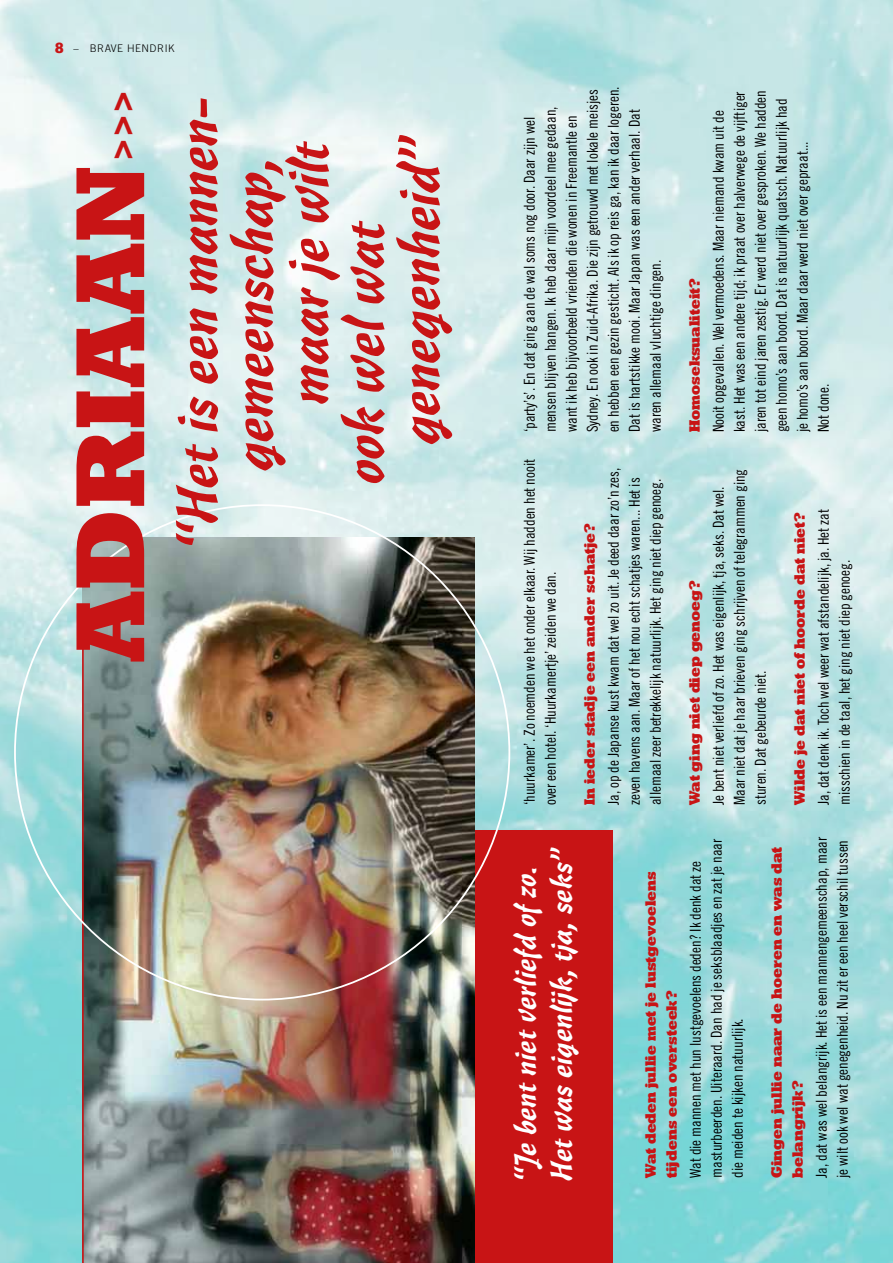
<style>
.page{position:relative;width:893px;height:1263px;background:#fff}
.page>*{position:absolute;margin:0;border:0;box-sizing:border-box;transform-origin:0 0}
.t1{font:97.5px "Geometric Slab 712 BT Extra Bold A";color:#c81415}
.t2{font:57px "Freehand 471 BT";letter-spacing:-.03em;color:#c81415}
.t3{font:30px/36px "Freehand 471 BT";letter-spacing:-.02em;color:#fff}
.t4{font:30px "Geometric Slab 712 BT Extra Bold A";color:#c81415}
.t5{font:15px/21px "Trade Gothic Cond Eighteen";letter-spacing:-.005em;color:#000}
.t6{font:15px/21px "Geometric Slab 712 BT Extra Bold A";letter-spacing:.005em;color:#c81415}
.t7{font:300 10.5px "Trade Gothic";letter-spacing:.05em;color:#000}
.s1{font-family:"Geometric Slab 712 BT Extra Bold A";font-weight:400;font-size:14.85px;color:#c81415}
</style>
<div class="page">
<img style="left:0;top:0;width:893px;height:1263px">
<div style="left:474px;top:831px;width:139px;height:432px;background:#c81415"></div>
<img style="left:83px;top:538px;width:391px;height:725px">
<hr style="left:82px;top:631px;width:2px;height:632px;background:#c81415">
<p class="t7" style="left:55px;top:42px;width:121px"><span class="s1">8</span> – BRAVE HENDRIK</p>
<h3 class="t4" style="left:104px;top:162px;width:75px;rotate:-90deg">&gt;&gt;&gt;</h3>
<h1 class="t1" style="left:50px;top:661px;width:496px;rotate:-90deg">Adriaan</h1>
<h2 class="t2" style="left:163px;top:549px;width:456px;rotate:-90deg">“Het is een mannen-</h2>
<h2 class="t2" style="left:274px;top:403px;width:264px;rotate:-90deg">maar je wilt</h2>
<h2 class="t2" style="left:219px;top:469px;width:321px;rotate:-90deg">gemeenschap,</h2>
<h2 class="t2" style="left:330px;top:482px;width:264px;rotate:-90deg">ook wel wat</h2>
<h2 class="t2" style="left:385px;top:443px;width:309px;rotate:-90deg">genegenheid”</h2>
<p class="t5" style="left:519px;top:432px;width:347px;rotate:-90deg">‘party’s’. En dat ging aan de wal soms nog door. Daar zijn wel mensen blijven hangen. Ik heb daar mijn voordeel mee gedaan, want ik heb bijvoorbeeld vrienden die wonen in Freemantle en Sydney. En ook in Zuid-Afrika. Die zijn getrouwd met lokale meisjes en hebben een gezin gesticht. Als ik op reis ga, kan ik daar logeren.<br>Dat is hartstikke mooi. Maar Japan was een ander verhaal. Dat waren allemaal vluchtige dingen.</p>
<p class="t5" style="left:519px;top:805px;width:348px;rotate:-90deg">‘huurkamer’. Zo noemden we het onder elkaar. Wij hadden het nooit over een hotel. ‘Huurkamertje’ zeiden we dan.</p>
<p class="t6" style="left:579px;top:805px;width:284px;rotate:-90deg">In ieder stadje een ander schatje?</p>
<p class="t5" style="left:603px;top:805px;width:339px;rotate:-90deg">Ja, op de Japanse kust kwam dat wel zo uit. Je deed daar zo’n zes, zeven havens aan. Maar of het nou echt schatjes waren... Het is allemaal zeer betrekkelijk natuurlijk. Het ging niet diep genoeg.</p>
<p class="t6" style="left:684px;top:432px;width:156px;rotate:-90deg">Homoseksualiteit?</p>
<p class="t5" style="left:708px;top:432px;width:344px;rotate:-90deg">Nooit opgevallen. Wel vermoedens. Maar niemand kwam uit de kast. Het was een andere tijd; ik praat over halverwege de vijftiger jaren tot eind jaren zestig. Er werd niet over gesproken. We hadden geen homo’s aan boord. Dat is natuurlijk quatsch. Natuurlijk had je homo’s aan boord. Maar daar werd niet over gepraat...<br>Not done.</p>
<p class="t6" style="left:684px;top:805px;width:227px;rotate:-90deg">Wat ging niet diep genoeg?</p>
<p class="t5" style="left:708px;top:805px;width:338px;rotate:-90deg">Je bent niet verliefd of zo. Het was eigenlijk, tja, seks. Dat wel.<br>Maar niet dat je haar brieven ging schrijven of telegrammen ging sturen. Dat gebeurde niet.</p>
<p class="t6" style="left:789px;top:805px;width:295px;rotate:-90deg">Wilde je dat niet of hoorde dat niet?</p>
<p class="t5" style="left:813px;top:805px;width:298px;rotate:-90deg">Ja, dat denk ik. Toch wel weer wat afstandelijk, ja. Het zat misschien in de taal, het ging niet diep genoeg.</p>
<h3 class="t3" style="left:507px;top:1181px;width:335px;rotate:-90deg">“Je bent niet verliefd of zo.<br>Het was eigenlijk, tja, seks”</h3>
<p class="t6" style="left:640px;top:1178px;width:308px;rotate:-90deg">Wat deden jullie met je lustgevoelens tijdens een oversteek?</p>
<p class="t5" style="left:685px;top:1178px;width:341px;rotate:-90deg">Wat die mannen met hun lustgevoelens deden? Ik denk dat ze masturbeerden. Uiteraard. Dan had je seksblaadjes en zat je naar die meiden te kijken natuurlijk.</p>
<p class="t6" style="left:766px;top:1178px;width:333px;rotate:-90deg">Gingen jullie naar de hoeren en was dat belangrijk?</p>
<p class="t5" style="left:811px;top:1178px;width:342px;rotate:-90deg">Ja, dat was wel belangrijk. Het is een mannengemeenschap, maar je wilt ook wel wat genegenheid. Nu zit er een heel verschil tussen</p>
</div>
